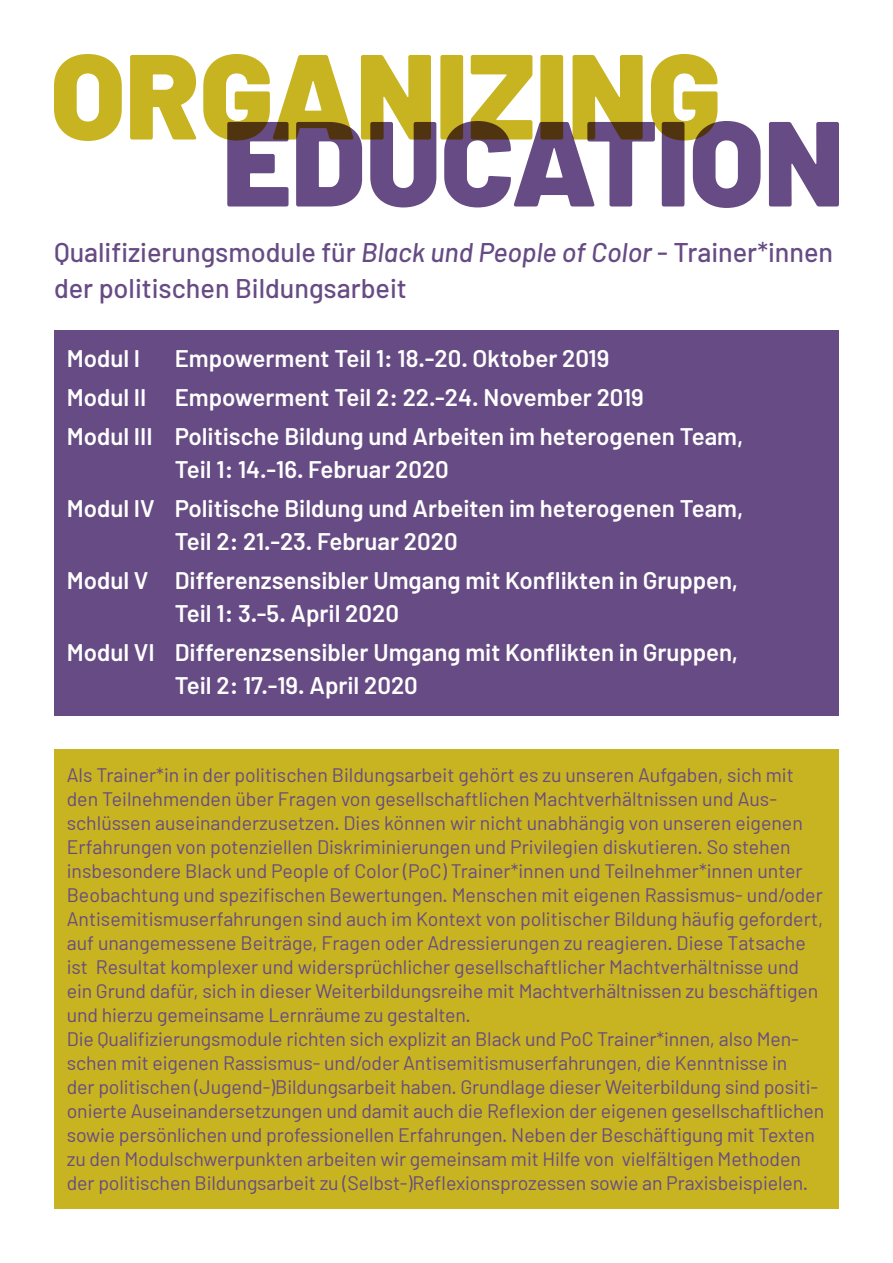
<style>
.page{position:relative;width:893px;height:1263px;background:#fff}
.page>*{position:absolute;margin:0;border:0;box-sizing:border-box;transform-origin:0 0}
.t1{font:500 27px/36px "Barlow";color:#674b84}
.t2{font:600 24px/39px "Barlow";color:#fff}
.t3{font:19.5px/24px "Barlow";letter-spacing:-.005em;color:#674b84}
.s1{font-style:italic}
</style>
<div class="page">
<svg style="left:54px;top:54px;width:663px;height:87px;fill:#c8b320"></svg>
<svg style="left:227px;top:121px;width:612px;height:87px;fill:#674b84"></svg>
<div style="left:54px;top:331px;width:785px;height:385px;background:#674b84"></div>
<div style="left:54px;top:750px;width:785px;height:459px;background:#c8b320"></div>
<h1 class="t1" style="left:54px;top:233px;width:781px">Qualifizierungsmodule für <span class="s1">Black und People of Color</span> - Trainer*innen der politischen Bildungsarbeit</h1>
<p class="t2" style="left:67px;top:339px;width:678px;text-indent:108px">Empowerment Teil 1: 18.-20. Oktober 2019<br>Modul II Empowerment Teil 2: 22.-24. November 2019<br>Modul III Politische Bildung und Arbeiten im heterogenen Team,</p>
<p class="t2" style="left:67px;top:450px;width:678px;text-indent:108px">Teil 1: 14.-16. Februar 2020<br>Modul IV Politische Bildung und Arbeiten im heterogenen Team,</p>
<p class="t2" style="left:67px;top:522px;width:673px;text-indent:108px">Teil 2: 21.-23. Februar 2020<br>Modul V Differenzsensibler Umgang mit Konflikten in Gruppen,</p>
<p class="t2" style="left:67px;top:594px;width:673px;text-indent:108px">Teil 1: 3.-5. April 2020<br>Modul VI Differenzsensibler Umgang mit Konflikten in Gruppen,</p>
<p class="t2" style="left:175px;top:666px;width:245px">Teil 2: 17.-19. April 2020</p>
<p class="t2" style="left:67px;top:339px;width:75px">Modul I</p>
<p class="t3" style="left:67px;top:762px;width:759px">Als Trainer*in in der politischen Bildungsarbeit gehört es zu unseren Aufgaben, sich mit den Teilnehmenden über Fragen von gesellschaftlichen Machtverhältnissen und Aus&shy;schlüssen auseinanderzusetzen. Dies können wir nicht unabhängig von unseren eigenen Erfahrungen von potenziellen Diskriminierungen und Privilegien diskutieren. So stehen insbesondere Black und People of Color (PoC) Trainer*innen und Teilnehmer*innen unter Beobachtung und spezifischen Bewertungen. Menschen mit eigenen Rassismus- und/oder Antisemitismuserfahrungen sind auch im Kontext von politischer Bildung häufig gefordert, auf unangemessene Beiträge, Fragen oder Adressierungen zu reagieren. Diese Tatsache ist Resultat komplexer und widersprüchlicher gesellschaftlicher Machtverhältnisse und ein Grund dafür, sich in dieser Weiterbildungsreihe mit Machtverhältnissen zu beschäftigen und hierzu gemeinsame Lernräume zu gestalten.<br>Die Qualifizierungsmodule richten sich explizit an Black und PoC Trainer*innen, also Men&shy;schen mit eigenen Rassismus- und/oder Antisemitismuserfahrungen, die Kenntnisse in<br>der politischen (Jugend-)Bildungsarbeit haben. Grundlage dieser Weiterbildung sind positi&shy;onierte Auseinandersetzungen und damit auch die Reflexion der eigenen gesellschaftlichen sowie persönlichen und professionellen Erfahrungen. Neben der Beschäftigung mit Texten zu den Modulschwerpunkten arbeiten wir gemeinsam mit Hilfe von vielfältigen Methoden der politischen Bildungsarbeit zu (Selbst-)Reflexionsprozessen sowie an Praxisbeispielen.</p>
</div>
